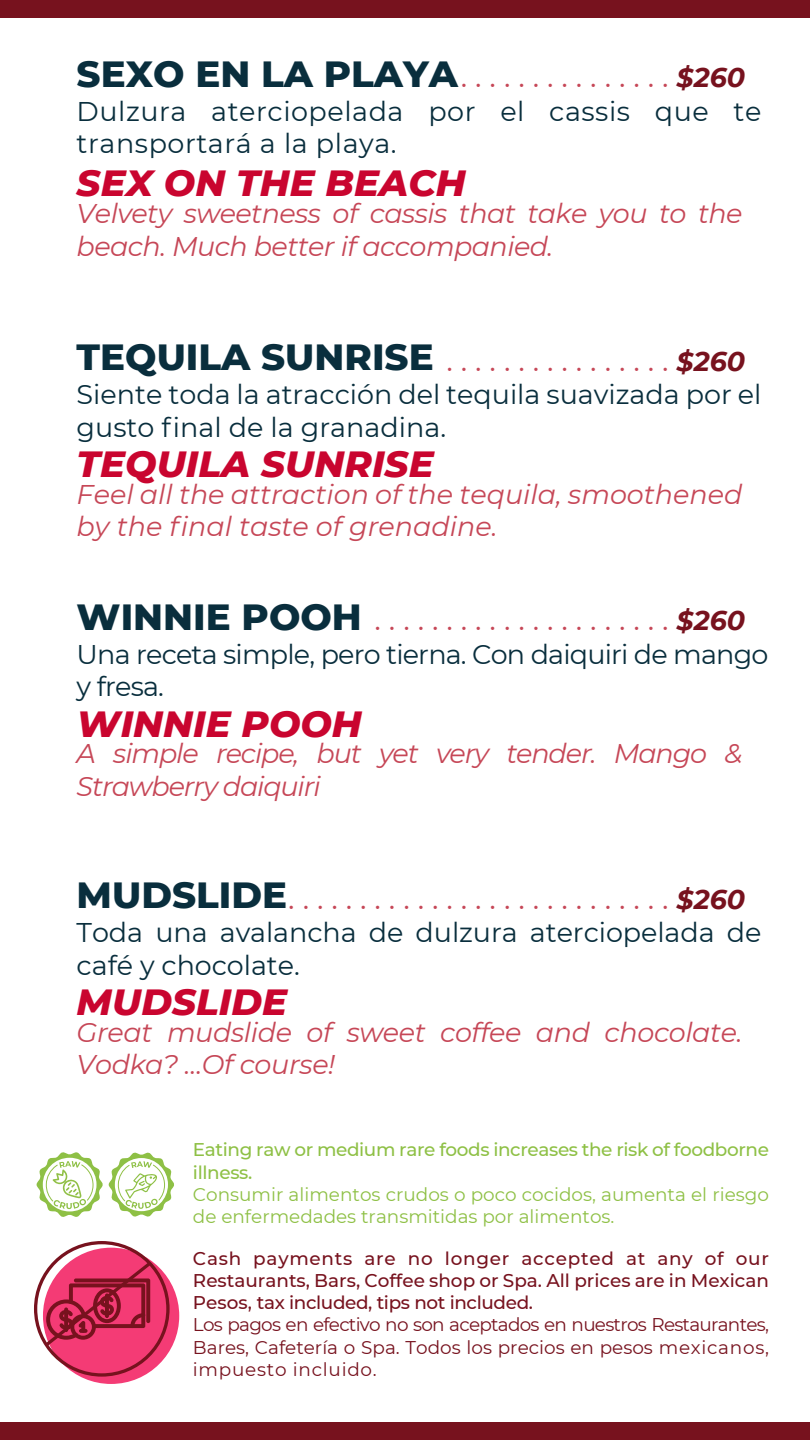
<style>
.page{position:relative;width:810px;height:1440px;background:#fff}
.page>*{position:absolute;margin:0;border:0;box-sizing:border-box;transform-origin:0 0}
.t1{font:italic 800 37.2px "Montserrat";color:#c9052f}
.t2{font:30.38px "Montserrat";color:#c64757}
.t3{font:italic 27.08px/32.5px "Montserrat";letter-spacing:-.02em;color:#c64757}
.t4{font:27.08px/32.5px "Montserrat";color:#092e3d}
.t5{font:italic 27.08px/32.5px "Montserrat";color:#c64757}
.t6{font:27.08px/32.5px "Montserrat";letter-spacing:.02em;color:#092e3d}
.t7{font:italic 27.08px/32.5px "Montserrat";letter-spacing:-.04em;color:#c64757}
.t8{font:27.08px/32.5px "Montserrat";letter-spacing:-.03em;color:#092e3d}
.t9{font:500 18.38px/22.1px "Montserrat";letter-spacing:-.02em;color:#77121e;text-align:justify}
.t10{font:18.38px/22.1px "Montserrat";letter-spacing:.04em;color:#77121e;text-align:justify}
.t11{font:18.38px/22.1px "Montserrat";color:#8ec045}
.t12{font:500 18.38px/22.1px "Montserrat";letter-spacing:-.02em;color:#8ec045}
.s1{font-weight:800;font-size:37.2px;color:#092e3d}
.s2{font-weight:700;font-style:italic;font-size:27px;color:#77121e}
</style>
<div class="page">
<div style="left:0;top:0;width:810px;height:17px;background:#77121e"></div>
<div style="left:0;top:1423px;width:810px;height:17px;background:#77121e"></div>
<div style="left:43px;top:1248px;width:136px;height:136px;background:#f43b75;border-radius:50%"></div>
<svg style="left:34px;top:1241px;width:136px;height:136px"></svg>
<svg style="left:109px;top:1152px;width:65px;height:65px"></svg>
<svg style="left:37px;top:1152px;width:66px;height:65px"></svg>
<p class="t2" style="left:77px;top:55px;width:670px"><span class="s1">SEXO EN LA PLAYA</span> . . . . . . . . . . . . . . . <span class="s2">$260</span></p>
<p class="t6" style="left:77px;top:94px;width:686px">Dulzura aterciopelada por el cassis que te transportará a la playa.</p>
<p class="t1" style="left:77px;top:156px;width:391px">SEX ON THE BEACH</p>
<p class="t3" style="left:77px;top:196px;width:667px">Velvety sweetness of cassis that take you to the beach. Much better if accompanied.</p>
<p class="t2" style="left:77px;top:339px;width:670px"><span class="s1">TEQUILA SUNRISE</span> . . . . . . . . . . . . . . . . <span class="s2">$260</span></p>
<p class="t4" style="left:77px;top:378px;width:686px">Siente toda la atracción del tequila suavizada por el gusto final de la granadina.</p>
<p class="t1" style="left:77px;top:437px;width:358px">TEQUILA SUNRISE</p>
<p class="t5" style="left:77px;top:477px;width:667px">Feel all the attraction of the tequila, smoothened by the final taste of grenadine.</p>
<p class="t2" style="left:77px;top:599px;width:670px"><span class="s1">WINNIE POOH</span> . . . . . . . . . . . . . . . . . . . . . <span class="s2">$260</span></p>
<p class="t8" style="left:77px;top:637px;width:693px">Una receta simple, pero tierna. Con daiquiri de mango y fresa.</p>
<p class="t1" style="left:77px;top:696px;width:287px">WINNIE POOH</p>
<p class="t7" style="left:77px;top:737px;width:667px">A simple recipe, but yet very tender. Mango &amp;<br>Strawberry daiquiri</p>
<p class="t2" style="left:77px;top:877px;width:670px"><span class="s1">MUDSLIDE</span> . . . . . . . . . . . . . . . . . . . . . . . . . . . <span class="s2">$260</span></p>
<p class="t4" style="left:77px;top:915px;width:686px">Toda una avalancha de dulzura aterciopelada de café y chocolate.</p>
<p class="t1" style="left:77px;top:974px;width:212px">MUDSLIDE</p>
<p class="t3" style="left:77px;top:1015px;width:667px">Great mudslide of sweet coffee and chocolate.<br>Vodka? …Of course!</p>
<p class="t12" style="left:193px;top:1138px;width:578px">Eating raw or medium rare foods increases the risk of foodborne illness.</p>
<p class="t11" style="left:193px;top:1182px;width:578px">Consumir alimentos crudos o poco cocidos, aumenta el riesgo de enfermedades transmitidas por alimentos.</p>
<p class="t9" style="left:193px;top:1247px;width:578px">Cash payments are no longer accepted at any of our Restaurants, Bars, Coffee shop or Spa. All prices are in Mexican Pesos, tax included, tips not included.</p>
<p class="t10" style="left:193px;top:1313px;width:578px">Los pagos en efectivo no son aceptados en nuestros Restaurantes, Bares, Cafetería o Spa. Todos los precios en pesos mexicanos, impuesto incluido.</p>
</div>
